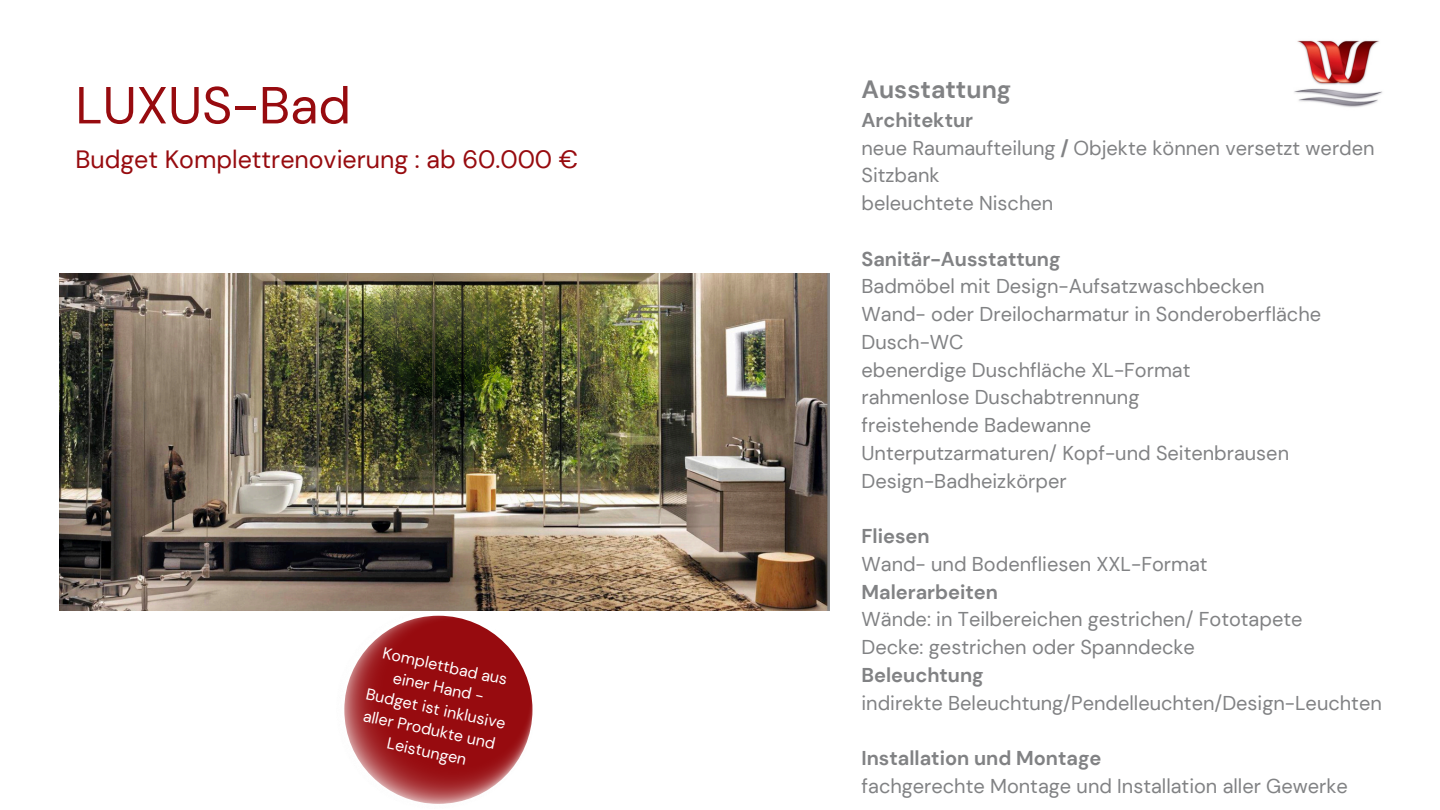
<style>
.page{position:relative;width:1440px;height:810px;background:#fff}
.page>*{position:absolute;margin:0;border:0;box-sizing:border-box;transform-origin:0 0}
.t1{font:52px "DM Sans";color:#970b0f}
.t2{font:25px "DM Sans";color:#970b0f}
.t3{font:700 25px "DM Sans";color:#818284}
.t4{font:20px/27.8px "DM Sans";color:#818284}
.t5{font:16px "DM Sans";color:#fff}
.s1{font-weight:700}
</style>
<div class="page">
<img style="left:1294px;top:40px;width:88px;height:67px">
<img style="left:344px;top:615px;width:189px;height:189px">
<img style="left:60px;top:273px;width:769px;height:338px">
<h2 class="t1" style="left:75px;top:72px;width:277px">LUXUS-Bad</h2>
<h2 class="t2" style="left:75px;top:143px;width:504px">Budget Komplettrenovierung : ab 60.000 €</h2>
<p class="t5" style="left:385px;top:643px;width:128px;rotate:12deg">Komplettbad aus</p>
<p class="t5" style="left:395px;top:667px;width:94px;rotate:12deg">einer Hand -</p>
<p class="t5" style="left:368px;top:684px;width:144px;rotate:12deg">Budget ist inklusive</p>
<p class="t5" style="left:366px;top:705px;width:136px;rotate:12deg">aller Produkte und</p>
<p class="t5" style="left:389px;top:733px;width:82px;rotate:12deg">Leistungen</p>
<h2 class="t3" style="left:862px;top:73px;width:151px">Ausstattung</h2>
<h2 class="t4" style="left:862px;top:106px;width:515px"><span class="s1">Architektur<br></span>neue Raumaufteilung <span class="s1">/</span> Objekte können versetzt werden<br>Sitzbank<br>beleuchtete Nischen</h2>
<h2 class="t4" style="left:862px;top:245px;width:461px"><span class="s1">Sanitär-Ausstattung<br></span>Badmöbel mit Design-Aufsatzwaschbecken<br>Wand- oder Dreilocharmatur in Sonderoberfläche<br>Dusch-WC<br>ebenerdige Duschfläche XL-Format<br>rahmenlose Duschabtrennung<br>freistehende Badewanne<br>Unterputzarmaturen/ Kopf-und Seitenbrausen<br>Design-Badheizkörper</h2>
<p class="t4" style="left:862px;top:522px;width:522px"><span class="s1">Fliesen<br></span>Wand- und Bodenfliesen XXL-Format<br><span class="s1">Malerarbeiten<br></span>Wände: in Teilbereichen gestrichen/ Fototapete<br>Decke: gestrichen oder Spanndecke<br><span class="s1">Beleuchtung<br></span>indirekte Beleuchtung/Pendelleuchten/Design-Leuchten</p>
<p class="t4" style="left:862px;top:744px;width:488px"><span class="s1">Installation und Montage<br></span>fachgerechte Montage und Installation aller Gewerke</p>
</div>
